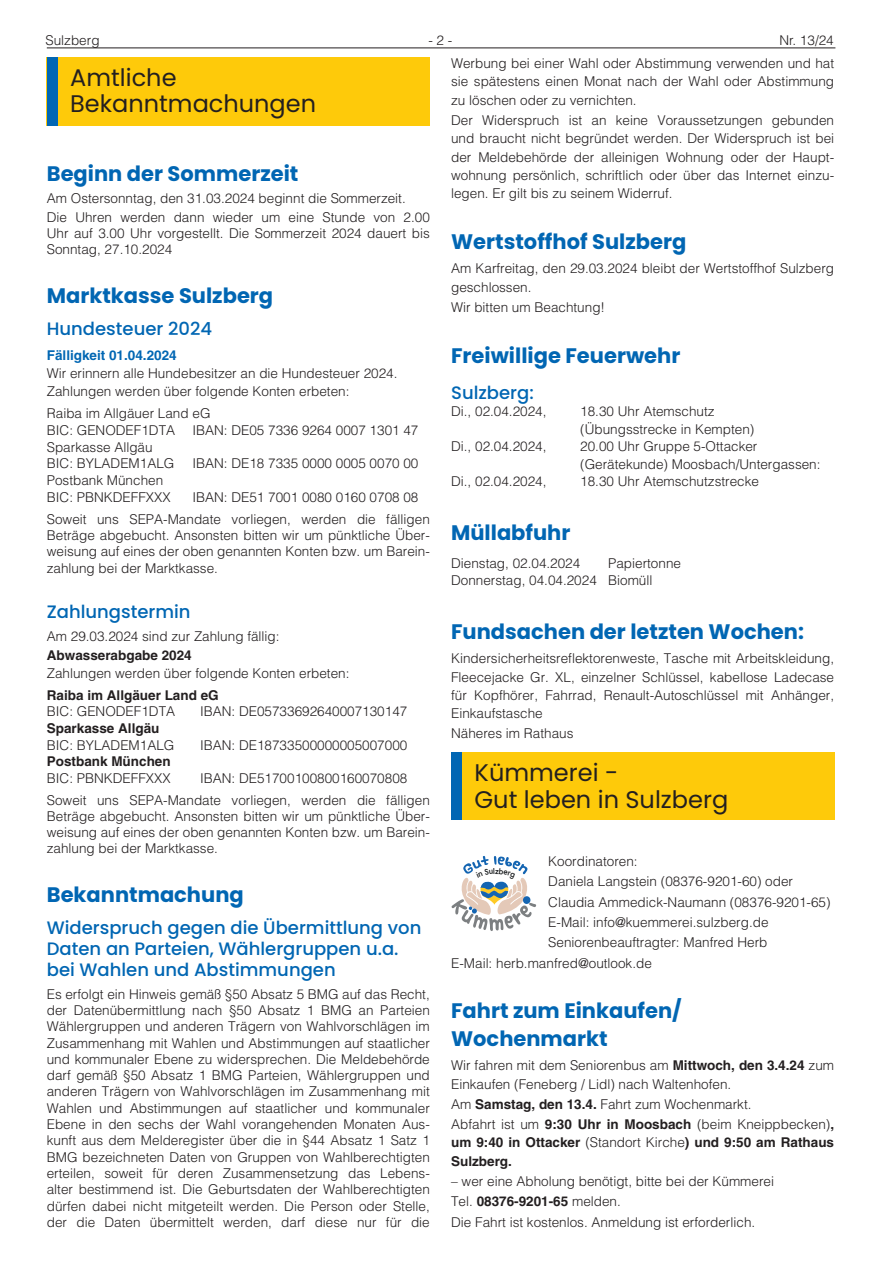
<style>
.page{position:relative;width:881px;height:1263px;background:#fff}
.page>*{position:absolute;margin:0;border:0;box-sizing:border-box;transform-origin:0 0}
.t1{font:24px/27.3px "Poppins Regular 2";color:#231f20}
.t2{font:24px/25.8px "Poppins";color:#231f20}
.t3{font:700 21px/27.3px "Poppins";color:#0166b3}
.t4{font:500 18px/21.1px "Poppins";color:#0166b3}
.t5{font:300 13.5px/16.4px "Helvetica LT";color:#231f20}
.t6{font:700 13.5px/18.3px "Helvetica LT";color:#231f20}
.t7{font:700 13.5px "Helvetica LT";color:#0166b3}
.s1{font-weight:700}
.s2{font-weight:300}
</style>
<div class="page">
<hr style="left:47px;top:48px;width:788px;height:1px;background:#231f20">
<div style="left:47px;top:57px;width:382px;height:68px;background:#feca0a"></div>
<div style="left:47px;top:57px;width:10px;height:68px;background:#0166b3"></div>
<div style="left:451px;top:752px;width:382px;height:67px;background:#feca0a"></div>
<div style="left:451px;top:752px;width:10px;height:67px;background:#0166b3"></div>
<svg style="left:451px;top:856px;width:85px;height:75px"></svg>
<p class="t5" style="left:45px;top:32px;width:56px">Sulzberg</p>
<p class="t5" style="left:428px;top:32px;width:26px">- 2 -</p>
<p class="t5" style="left:779px;top:32px;width:56px">Nr. 13/24</p>
<h1 class="t2" style="left:70px;top:65px;width:247px">Amtliche<br>Bekanntmachungen</h1>
<p class="t5" style="left:451px;top:54px;width:384px;line-height:18.3px;text-align:justify">Werbung bei einer Wahl oder Abstimmung verwenden und hat sie spätestens einen Monat nach der Wahl oder Abstimmung zu löschen oder zu vernichten.</p>
<p class="t5" style="left:451px;top:111px;width:384px;line-height:18.3px;text-align:justify">Der Widerspruch ist an keine Voraussetzungen gebunden und braucht nicht begründet werden. Der Widerspruch ist bei der Meldebehörde der alleinigen Wohnung oder der Haupt&shy;wohnung persönlich, schriftlich oder über das Internet einzu&shy;legen. Er gilt bis zu seinem Widerruf.</p>
<h2 class="t3" style="left:451px;top:228px;width:236px">Wertstoffhof Sulzberg</h2>
<p class="t5" style="left:451px;top:259px;width:384px;line-height:18.3px">Am Karfreitag, den 29.03.2024 bleibt der Wertstoffhof Sulzberg geschlossen.</p>
<p class="t5" style="left:451px;top:299px;width:155px">Wir bitten um Beachtung!</p>
<h2 class="t3" style="left:451px;top:342px;width:230px">Freiwillige Feuerwehr</h2>
<h3 class="t4" style="left:451px;top:382px;width:84px">Sulzberg:</h3>
<p class="t5" style="left:451px;top:402px;width:97px">Di., 02.04.2024,</p>
<p class="t5" style="left:580px;top:401px;width:176px;line-height:18.3px">18.30 Uhr Atemschutz (Übungsstrecke in Kempten)</p>
<p class="t5" style="left:451px;top:438px;width:97px">Di., 02.04.2024,</p>
<p class="t5" style="left:580px;top:437px;width:242px;line-height:18.3px">20.00 Uhr Gruppe 5-Ottacker (Gerätekunde) Moosbach/Untergassen:</p>
<p class="t5" style="left:451px;top:473px;width:97px">Di., 02.04.2024,</p>
<p class="t5" style="left:580px;top:473px;width:180px">18.30 Uhr Atemschutzstrecke</p>
<h2 class="t3" style="left:451px;top:519px;width:121px">Müllabfuhr</h2>
<p class="t5" style="left:451px;top:555px;width:131px">Dienstag, 02.04.2024</p>
<h2 class="t3" style="left:47px;top:160px;width:253px">Beginn der Sommerzeit</h2>
<p class="t5" style="left:47px;top:189px;width:384px;line-height:18.5px">Am Ostersonntag, den 31.03.2024 beginnt die Sommerzeit.<br>Die Uhren werden dann wieder um eine Stunde von 2.00</p>
<p class="t5" style="left:47px;top:225px;width:384px">Uhr auf 3.00 Uhr vorgestellt. Die Sommerzeit 2024 dauert bis<br>Sonntag, 27.10.2024</p>
<h2 class="t3" style="left:47px;top:282px;width:228px">Marktkasse Sulzberg</h2>
<h3 class="t4" style="left:47px;top:318px;width:167px">Hundesteuer 2024</h3>
<p class="t7" style="left:47px;top:347px;width:131px">Fälligkeit 01.04.2024</p>
<p class="t5" style="left:47px;top:364px;width:352px;line-height:18.5px">Wir erinnern alle Hundebesitzer an die Hundesteuer 2024.<br>Zahlungen werden über folgende Konten erbeten:</p>
<p class="t5" style="left:47px;top:405px;width:165px;line-height:16.8px">Raiba im Allgäuer Land eG<br>BIC: GENODEF1DTA</p>
<p class="t5" style="left:192px;top:422px;width:227px">IBAN: DE05 7336 9264 0007 1301 47</p>
<p class="t5" style="left:47px;top:438px;width:129px;line-height:16.8px">Sparkasse Allgäu<br>BIC: BYLADEM1ALG</p>
<p class="t5" style="left:192px;top:455px;width:227px">IBAN: DE18 7335 0000 0005 0070 00</p>
<p class="t5" style="left:47px;top:472px;width:125px;line-height:16.8px">Postbank München<br>BIC: PBNKDEFFXXX</p>
<p class="t5" style="left:47px;top:486px;width:384px;line-height:21.8px;text-indent:145px">IBAN: DE51 7001 0080 0160 0708 08<br>Soweit uns SEPA-Mandate vorliegen, werden die fälligen</p>
<p class="t5" style="left:47px;top:527px;width:384px;text-align:justify">Beträge abgebucht. Ansonsten bitten wir um pünktliche Über&shy;weisung auf eines der oben genannten Konten bzw. um Barein&shy;zahlung bei der Marktkasse.</p>
<h3 class="t4" style="left:47px;top:602px;width:145px">Zahlungstermin</h3>
<p class="t5" style="left:47px;top:628px;width:234px">Am 29.03.2024 sind zur Zahlung fällig:</p>
<p class="t6" style="left:47px;top:645px;width:146px">Abwasserabgabe 2024</p>
<p class="t5" style="left:47px;top:665px;width:304px">Zahlungen werden über folgende Konten erbeten:</p>
<p class="t6" style="left:47px;top:685px;width:173px">Raiba im Allgäuer Land eG</p>
<p class="t5" style="left:47px;top:703px;width:130px">BIC: GENODEF1DTA</p>
<p class="t5" style="left:200px;top:703px;width:209px">IBAN: DE05733692640007130147</p>
<p class="t6" style="left:47px;top:719px;width:114px">Sparkasse Allgäu</p>
<p class="t5" style="left:47px;top:736px;width:129px">BIC: BYLADEM1ALG</p>
<p class="t5" style="left:200px;top:736px;width:209px">IBAN: DE18733500000005007000</p>
<p class="t6" style="left:47px;top:752px;width:125px">Postbank München</p>
<p class="t5" style="left:47px;top:770px;width:125px">BIC: PBNKDEFFXXX</p>
<p class="t5" style="left:451px;top:555px;width:231px;line-height:16.8px;text-indent:157px">Papiertonne<br>Donnerstag, 04.04.2024 Biomüll</p>
<h2 class="t3" style="left:451px;top:618px;width:354px">Fundsachen der letzten Wochen:</h2>
<p class="t5" style="left:451px;top:649px;width:384px;line-height:18.3px;text-align:justify">Kindersicherheitsreflektorenweste, Tasche mit Arbeitskleidung, Fleecejacke Gr. XL, einzelner Schlüssel, kabellose Ladecase für Kopfhörer, Fahrrad, Renault-Autoschlüssel mit Anhänger, Einkaufstasche</p>
<p class="t5" style="left:451px;top:725px;width:124px">Näheres im Rathaus</p>
<h1 class="t1" style="left:474px;top:758px;width:255px">Kümmerei -<br>Gut leben in Sulzberg</h1>
<p class="t5" style="left:47px;top:767px;width:384px;line-height:21.8px;text-indent:153px">IBAN: DE51700100800160070808<br>Soweit uns SEPA-Mandate vorliegen, werden die fälligen</p>
<p class="t5" style="left:47px;top:808px;width:384px;text-align:justify">Beträge abgebucht. Ansonsten bitten wir um pünktliche Über&shy;weisung auf eines der oben genannten Konten bzw. um Barein&shy;zahlung bei der Marktkasse.</p>
<h2 class="t3" style="left:47px;top:881px;width:198px">Bekanntmachung</h2>
<h3 class="t4" style="left:47px;top:917px;width:376px">Widerspruch gegen die Übermittlung von<br>Daten an Parteien, Wählergruppen u.a. bei Wahlen und Abstimmungen</h3>
<p class="t5" style="left:47px;top:985px;width:384px;text-align:justify">Es erfolgt ein Hinweis gemäß §50 Absatz 5 BMG auf das Recht, der Datenübermittlung nach §50 Absatz 1 BMG an Parteien Wählergruppen und anderen Trägern von Wahlvorschlägen im Zusammenhang mit Wahlen und Abstimmungen auf staatlicher und kommunaler Ebene zu widersprechen. Die Meldebehörde darf gemäß §50 Absatz 1 BMG Parteien, Wählergruppen und anderen Trägern von Wahlvorschlägen im Zusammenhang mit Wahlen und Abstimmungen auf staatlicher und kommunaler Ebene in den sechs der Wahl vorangehenden Monaten Aus&shy;kunft aus dem Melderegister über die in §44 Absatz 1 Satz 1<br>BMG bezeichneten Daten von Gruppen von Wahlberechtigten erteilen, soweit für deren Zusammensetzung das Lebens&shy;alter bestimmend ist. Die Geburtsdaten der Wahlberechtigten dürfen dabei nicht mitgeteilt werden. Die Person oder Stelle, der die Daten übermittelt werden, darf diese nur für die</p>
<p class="t5" style="left:548px;top:853px;width:91px">Koordinatoren:</p>
<p class="t5" style="left:548px;top:873px;width:246px">Daniela Langstein (08376-9201-60) oder</p>
<p class="t5" style="left:548px;top:893px;width:284px">Claudia Ammedick-Naumann (08376-9201-65)</p>
<p class="t5" style="left:548px;top:914px;width:222px">E-Mail: info@kuemmerei.sulzberg.de</p>
<p class="t5" style="left:548px;top:934px;width:221px">Seniorenbeauftragter: Manfred Herb</p>
<p class="t5" style="left:451px;top:955px;width:202px">E-Mail: herb.manfred@outlook.de</p>
<h2 class="t3" style="left:451px;top:997px;width:232px">Fahrt zum Einkaufen/<br>Wochenmarkt</h2>
<p class="t5" style="left:451px;top:1056px;width:384px;line-height:18.3px">Wir fahren mit dem Seniorenbus am <span class="s1">Mittwoch, den 3.4.24</span> zum<br>Einkaufen (Feneberg / Lidl) nach Waltenhofen.</p>
<p class="t5" style="left:451px;top:1094px;width:384px;line-height:20.4px">Am <span class="s1">Samstag, den 13.4.</span> Fahrt zum Wochenmarkt.<br>Abfahrt ist um <span class="s1">9:30 Uhr in Moosbach</span> (beim Kneippbecken)<span class="s1">,</span></p>
<p class="t6" style="left:451px;top:1133px;width:384px">um 9:40 in Ottacker <span class="s2">(Standort Kirche</span>) und 9:50 am Rathaus<br>Sulzberg.</p>
<p class="t5" style="left:451px;top:1171px;width:324px;line-height:20.4px">– wer eine Abholung benötigt, bitte bei der Kümmerei<br>Tel. <span class="s1">08376-9201-65</span> melden.<br>Die Fahrt ist kostenlos. Anmeldung ist erforderlich.</p>
</div>
